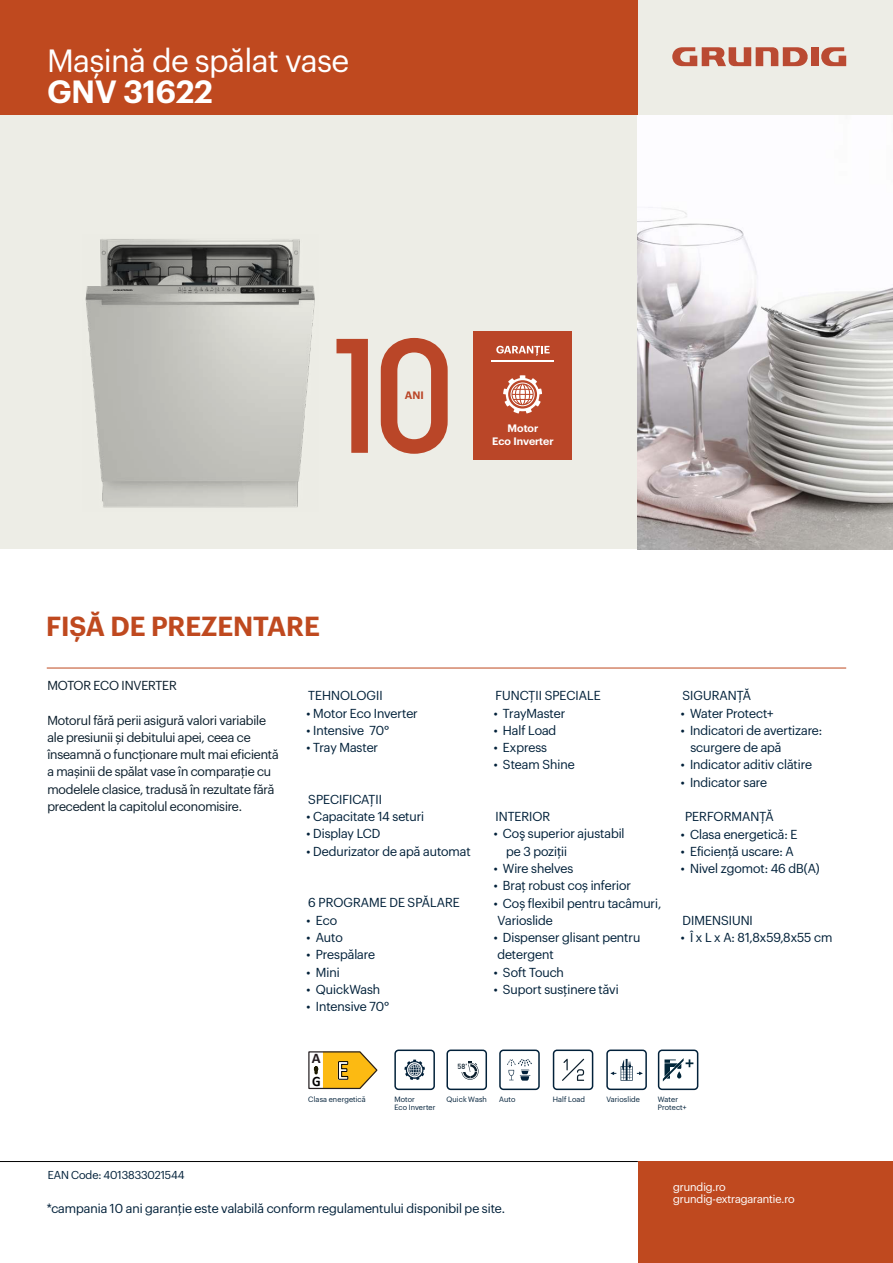
<style>
.page{position:relative;width:893px;height:1263px;background:#fff}
.page>*{position:absolute;margin:0;border:0;box-sizing:border-box;transform-origin:0 0}
.t1{font:31.5px "Grundig Basics";color:#fff}
.t2{font:600 31.5px "Grundig Basics";color:#fff}
.t3{font:700 28.95px "Calibri";color:#fff;scale:.93 1}
.t4{font:600 27px "Grundig Basics";color:#bf491f}
.t5{font:700 14.7px "Calibri";color:#241c1f}
.t6{font:700 14.4px "Calibri";color:#000;scale:.93 1}
.t7{font:12.75px/17.2px "Grundig Basics";color:#02213a}
.t8{font:12.75px/17.2px "Grundig Basics";letter-spacing:-.01em;color:#0c1f2d}
.t9{font:11.25px/12.8px "Grundig Basics";letter-spacing:-.005em;color:#fff}
.t10{font:11.25px "Grundig Basics";letter-spacing:-.005em;color:#02213a}
.t11{font:600 10.5px/12.6px "Grundig Basics";color:#fff;text-align:center}
.t12{font:600 10.5px "Grundig Basics";color:#ba4628}
.t13{font:7.5px/8.2px "Grundig Basics";letter-spacing:.015em;color:#02213a}
.t14{font:500 7.35px "DIN";color:#0c1f2d}
</style>
<div class="page">
<div style="left:0;top:0;width:893px;height:549px;background:#edede6"></div>
<img style="left:638px;top:116px;width:255px;height:433px">
<div style="left:811px;top:47px;width:7px;height:19px;background:#ba4a32"></div>
<svg style="left:818px;top:47px;width:28px;height:19px"></svg>
<svg style="left:672px;top:47px;width:136px;height:19px"></svg>
<div style="left:0;top:0;width:638px;height:115px;background:#bf491f"></div>
<hr style="left:47px;top:668px;width:799px;height:1px;background:#bf491f">
<hr style="left:0;top:1161px;width:638px;height:1px;background:#000">
<div style="left:639px;top:1161px;width:254px;height:102px;background:#bf491f"></div>
<img style="left:85px;top:239px;width:230px;height:269px">
<svg style="left:308px;top:1051px;width:70px;height:39px"></svg>
<div style="left:446px;top:1049px;width:41px;height:41px;border:2px solid #02213a;border-radius:3px"></div>
<div style="left:553px;top:1049px;width:40px;height:41px;border:2px solid #02213a;border-radius:3px"></div>
<div style="left:658px;top:1049px;width:40px;height:41px;border:2px solid #02213a;border-radius:3px"></div>
<svg style="left:462px;top:1061px;width:17px;height:19px"></svg>
<div style="left:455px;top:1060px;width:13px;height:11px;background:#fff"></div>
<svg style="left:663px;top:1058px;width:30px;height:23px"></svg>
<svg style="left:562px;top:1059px;width:22px;height:22px"></svg>
<div style="left:474px;top:332px;width:98px;height:128px;background:#ba4628"></div>
<svg style="left:496px;top:346px;width:54px;height:10px"></svg>
<svg style="left:336px;top:339px;width:32px;height:114px"></svg>
<svg style="left:381px;top:338px;width:67px;height:116px"></svg>
<svg style="left:503px;top:375px;width:39px;height:38px"></svg>
<hr style="left:492px;top:360px;width:62px;height:2px;background:#fff">
<svg style="left:404px;top:1059px;width:21px;height:21px"></svg>
<div style="left:394px;top:1049px;width:41px;height:41px;border:2px solid #02213a;border-radius:3px"></div>
<div style="left:606px;top:1049px;width:41px;height:41px;border:2px solid #02213a;border-radius:3px"></div>
<svg style="left:610px;top:1059px;width:33px;height:22px"></svg>
<svg style="left:507px;top:1059px;width:25px;height:22px"></svg>
<div style="left:499px;top:1049px;width:41px;height:41px;border:2px solid #02213a;border-radius:3px"></div>
<h1 class="t1" style="left:47px;top:37px;width:303px">Mașină de spălat vase</h1>
<h1 class="t2" style="left:47px;top:68px;width:167px">GNV 31622</h1>
<p class="t12" style="left:405px;top:387px;width:20px">ANI</p>
<p class="t11" style="left:492px;top:421px;width:63px">Motor<br>Eco Inverter</p>
<h3 class="t4" style="left:46px;top:605px;width:275px">FIȘĂ DE PREZENTARE</h3>
<p class="t8" style="left:47px;top:676px;width:131px">MOTOR ECO INVERTER</p>
<p class="t8" style="left:47px;top:710px;width:233px">Motorul fără perii asigură valori variabile ale presiunii și debitului apei, ceea ce înseamnă o funcționare mult mai eficientă a mașinii de spălat vase în comparație cu modelele clasice, tradusă în rezultate fără precedent la capitolul economisire.</p>
<p class="t7" style="left:308px;top:686px;width:76px">TEHNOLOGII</p>
<p class="t7" style="left:307px;top:703px;width:113px">• Motor Eco Inverter</p>
<p class="t7" style="left:307px;top:721px;width:84px">• Intensive 70°</p>
<p class="t7" style="left:307px;top:738px;width:73px">• Tray Master</p>
<p class="t7" style="left:308px;top:790px;width:75px">SPECIFICAȚII</p>
<p class="t7" style="left:307px;top:807px;width:119px">• Capacitate 14 seturi</p>
<p class="t7" style="left:307px;top:824px;width:75px">• Display LCD</p>
<p class="t7" style="left:307px;top:841px;width:166px">• Dedurizator de apă automat</p>
<p class="t7" style="left:308px;top:893px;width:153px">6 PROGRAME DE SPĂLARE</p>
<p class="t7" style="left:307px;top:910px;width:32px">• Eco</p>
<p class="t7" style="left:307px;top:928px;width:38px">• Auto</p>
<p class="t7" style="left:307px;top:945px;width:70px">• Prespălare</p>
<p class="t7" style="left:307px;top:962px;width:35px">• Mini</p>
<p class="t7" style="left:307px;top:979px;width:75px">• QuickWash</p>
<p class="t7" style="left:307px;top:997px;width:84px">• Intensive 70°</p>
<p class="t5" style="left:312px;top:1048px;width:10px">A</p>
<p class="t6" style="left:312px;top:1071px;width:11px">G</p>
<h2 class="t3" style="left:336px;top:1049px;width:16px">E</h2>
<p class="t14" style="left:458px;top:1062px;width:11px">58'</p>
<p class="t7" style="left:495px;top:686px;width:107px">FUNCȚII SPECIALE</p>
<p class="t7" style="left:494px;top:703px;width:73px">• TrayMaster</p>
<p class="t7" style="left:494px;top:721px;width:64px">• Half Load</p>
<p class="t7" style="left:494px;top:738px;width:55px">• Express</p>
<p class="t7" style="left:494px;top:755px;width:82px">• Steam Shine</p>
<p class="t7" style="left:495px;top:807px;width:56px">INTERIOR</p>
<p class="t7" style="left:506px;top:824px;width:120px;text-indent:-12px">• Coş superior ajustabil pe 3 poziții</p>
<p class="t7" style="left:494px;top:859px;width:81px">• Wire shelves</p>
<p class="t7" style="left:494px;top:876px;width:139px">• Braț robust coș inferior</p>
<p class="t7" style="left:498px;top:893px;width:165px;text-indent:-4px">• Coș flexibil pentru tacâmuri,<br>Varioslide</p>
<p class="t7" style="left:494px;top:928px;width:148px">• Dispenser glisant pentru detergent</p>
<p class="t7" style="left:494px;top:962px;width:72px">• Soft Touch</p>
<p class="t7" style="left:494px;top:979px;width:126px">• Suport susținere tăvi</p>
<p class="t7" style="left:682px;top:686px;width:70px">SIGURANȚĂ</p>
<p class="t7" style="left:681px;top:703px;width:94px">• Water Protect+</p>
<p class="t7" style="left:690px;top:721px;width:133px;text-indent:-10px">• Indicatori de avertizare: scurgere de apă</p>
<p class="t7" style="left:681px;top:755px;width:133px">• Indicator aditiv clătire</p>
<p class="t7" style="left:681px;top:772px;width:88px">• Indicator sare</p>
<p class="t7" style="left:685px;top:807px;width:90px">PERFORMANȚĂ</p>
<p class="t7" style="left:681px;top:824px;width:118px">• Clasa energetică: E</p>
<p class="t7" style="left:681px;top:841px;width:114px">• Eficienţă uscare: A</p>
<p class="t7" style="left:681px;top:859px;width:140px">• Nivel zgomot: 46 dB(A)</p>
<p class="t7" style="left:682px;top:910px;width:72px">DIMENSIUNI</p>
<p class="t7" style="left:681px;top:928px;width:153px">• Î x L x A: 81,8x59,8x55 cm</p>
<p class="t10" style="left:48px;top:1167px;width:138px">EAN Code: 4013833021544</p>
<p class="t13" style="left:308px;top:1094px;width:59px">Clasa energetică</p>
<p class="t13" style="left:394px;top:1094px;width:22px">Motor</p>
<p class="t13" style="left:446px;top:1094px;width:42px">Quick Wash</p>
<p class="t13" style="left:499px;top:1094px;width:18px">Auto</p>
<p class="t13" style="left:394px;top:1103px;width:43px">Eco Inverter</p>
<p class="t7" style="left:47px;top:1198px;width:460px">*campania 10 ani garanție este valabilă conform regulamentului disponibil pe site.</p>
<p class="t13" style="left:553px;top:1094px;width:34px">Half Load</p>
<p class="t13" style="left:606px;top:1094px;width:35px">Varioslide</p>
<p class="t13" style="left:658px;top:1094px;width:30px">Water<br>Protect+</p>
<p class="t9" style="left:673px;top:1179px;width:123px">grundig.ro grundig-extragarantie.ro</p>
</div>
